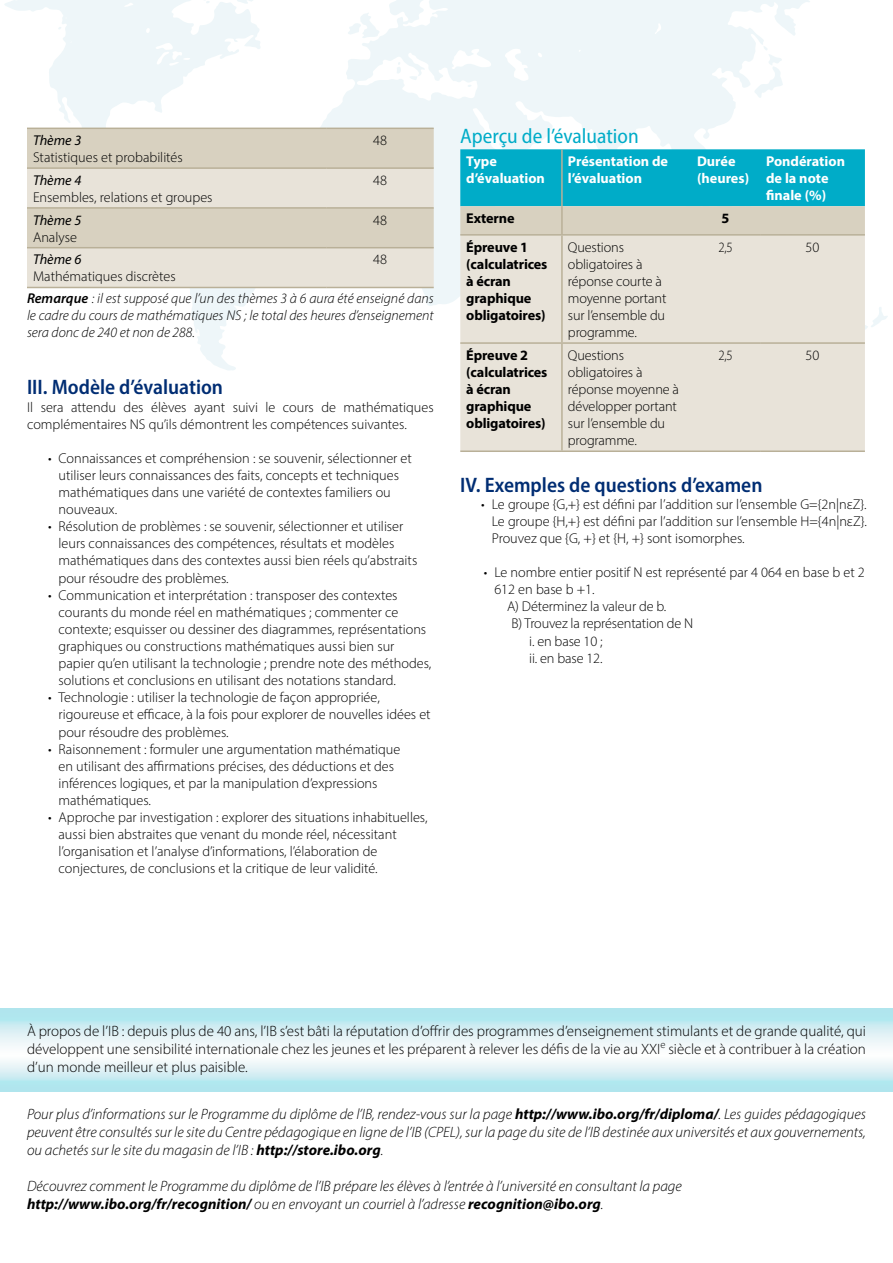
<style>
.page{position:relative;width:893px;height:1263px;background:#fff}
.page>*{position:absolute;margin:0;border:0;box-sizing:border-box;transform-origin:0 0}
.t1{font:600 semi-condensed 21px "Myriad Pro";color:#002d73}
.t2{font:semi-condensed 21px "Myriad Pro";color:#00acc8}
.t3{font:italic 300 15px/18px "Myriad Pro";color:#000;text-align:justify}
.t4{font:300 15px/18px "Myriad Pro";color:#000;text-align:justify}
.t5{font:300 14.25px/17.1px "Myriad Pro";color:#000}
.t6{font:italic 300 14.25px/17.1px "Myriad Pro";color:#000;text-align:justify}
.t7{font:700 14.25px/17.1px "Myriad Pro";letter-spacing:-.01em;color:#000}
.t8{font:700 14.25px/17.1px "Myriad Pro";color:#fff}
.t9{font:italic 14.25px "Myriad Pro";color:#000}
.t10{font:300 14.25px "Myriad Pro";color:#000;scale:.9 1}
.s1{font-weight:600}
.s2{font-weight:700}
</style>
<div class="page">
<svg style="left:318px;top:0;width:492px;height:306px;fill:#eef6f9"></svg>
<svg style="left:754px;top:46px;width:29px;height:52px"></svg>
<svg style="left:468px;top:84px;width:4px;height:4px"></svg>
<svg style="left:409px;top:75px;width:8px;height:5px"></svg>
<svg style="left:397px;top:61px;width:5px;height:14px"></svg>
<svg style="left:348px;top:13px;width:32px;height:26px"></svg>
<svg style="left:4px;top:0;width:291px;height:370px"></svg>
<svg style="left:206px;top:1px;width:4px;height:3px"></svg>
<svg style="left:58px;top:26px;width:3px;height:4px"></svg>
<svg style="left:0;top:1008px;width:893px;height:83px"></svg>
<div style="left:27px;top:129px;width:407px;height:38px;background:#d8d1c0"></div>
<svg style="left:27px;top:169px;width:407px;height:118px;background:#e2dcd0"></svg>
<hr style="left:27px;top:128px;width:300px;height:1px;background:#b9b098">
<hr style="left:327px;top:128px;width:107px;height:1px;background:#b9b098">
<hr style="left:27px;top:167px;width:300px;height:2px;background:#b9b098">
<hr style="left:327px;top:167px;width:107px;height:2px;background:#b9b098">
<hr style="left:27px;top:207px;width:300px;height:2px;background:#b9b098">
<hr style="left:327px;top:207px;width:107px;height:2px;background:#b9b098">
<hr style="left:27px;top:247px;width:300px;height:1px;background:#b9b098">
<hr style="left:327px;top:247px;width:107px;height:1px;background:#b9b098">
<hr style="left:27px;top:287px;width:300px;height:1px;background:#b9b098">
<hr style="left:327px;top:287px;width:107px;height:1px;background:#b9b098">
<svg style="left:460px;top:149px;width:428px;height:180px;background:#5bbfcb"></svg>
<div style="left:460px;top:236px;width:405px;height:214px;background:#e8e3d9"></div>
<hr style="left:561px;top:149px;width:2px;height:57px;background:#b9b098">
<hr style="left:561px;top:206px;width:2px;height:28px;background:#b9b098">
<hr style="left:561px;top:236px;width:2px;height:106px;background:#b9b098">
<hr style="left:561px;top:344px;width:2px;height:106px;background:#b9b098">
<hr style="left:460px;top:342px;width:102px;height:2px;background:#b9b098">
<hr style="left:562px;top:342px;width:129px;height:2px;background:#b9b098">
<hr style="left:691px;top:342px;width:69px;height:2px;background:#b9b098">
<hr style="left:760px;top:342px;width:105px;height:2px;background:#b9b098">
<hr style="left:460px;top:450px;width:102px;height:2px;background:#b9b098">
<hr style="left:562px;top:450px;width:129px;height:2px;background:#b9b098">
<hr style="left:691px;top:450px;width:69px;height:2px;background:#b9b098">
<hr style="left:760px;top:450px;width:105px;height:2px;background:#b9b098">
<hr style="left:460px;top:234px;width:102px;height:2px;background:#b9b098">
<hr style="left:562px;top:234px;width:129px;height:2px;background:#b9b098">
<hr style="left:691px;top:234px;width:69px;height:2px;background:#b9b098">
<hr style="left:760px;top:234px;width:105px;height:2px;background:#b9b098">
<p class="t9" style="left:33px;top:131px;width:50px">Thème 3</p>
<p class="t5" style="left:33px;top:149px;width:151px">Statistiques et probabilités</p>
<p class="t5" style="left:373px;top:132px;width:15px">48</p>
<p class="t9" style="left:33px;top:171px;width:50px">Thème 4</p>
<p class="t5" style="left:33px;top:188px;width:181px">Ensembles, relations et groupes</p>
<p class="t5" style="left:373px;top:171px;width:15px">48</p>
<p class="t9" style="left:33px;top:211px;width:50px">Thème 5</p>
<p class="t5" style="left:33px;top:228px;width:45px">Analyse</p>
<p class="t5" style="left:373px;top:211px;width:15px">48</p>
<p class="t9" style="left:33px;top:251px;width:50px">Thème 6</p>
<p class="t5" style="left:33px;top:268px;width:144px">Mathématiques discrètes</p>
<p class="t5" style="left:373px;top:251px;width:15px">48</p>
<p class="t6" style="left:27px;top:290px;width:408px"><span class="s1">Remarque</span> : il est supposé que l’un des thèmes 3 à 6 aura été enseigné dans le cadre du cours de mathématiques NS ; le total des heures d’enseignement sera donc de 240 et non de 288.</p>
<h1 class="t1" style="left:27px;top:374px;width:198px">III. Modèle d’évaluation</h1>
<p class="t5" style="left:27px;top:398px;width:408px">Il sera attendu des élèves ayant suivi le cours de mathématiques complémentaires NS qu’ils démontrent les compétences suivantes.</p>
<p class="t5" style="left:59px;top:449px;width:355px;text-indent:-11px">• Connaissances et compréhension : se souvenir, sélectionner et utiliser leurs connaissances des faits, concepts et techniques mathématiques dans une variété de contextes familiers ou nouveaux.</p>
<p class="t5" style="left:59px;top:518px;width:360px;text-indent:-11px">• Résolution de problèmes : se souvenir, sélectionner et utiliser leurs connaissances des compétences, résultats et modèles mathématiques dans des contextes aussi bien réels qu’abstraits pour résoudre des problèmes.</p>
<p class="t5" style="left:59px;top:586px;width:374px;text-indent:-11px">• Communication et interprétation : transposer des contextes courants du monde réel en mathématiques ; commenter ce contexte; esquisser ou dessiner des diagrammes, représentations graphiques ou constructions mathématiques aussi bien sur papier qu’en utilisant la technologie ; prendre note des méthodes, solutions et conclusions en utilisant des notations standard.</p>
<p class="t5" style="left:59px;top:689px;width:374px;text-indent:-11px">• Technologie : utiliser la technologie de façon appropriée, rigoureuse et efficace, à la fois pour explorer de nouvelles idées et pour résoudre des problèmes.</p>
<p class="t5" style="left:59px;top:740px;width:343px;text-indent:-11px">• Raisonnement : formuler une argumentation mathématique en utilisant des affirmations précises, des déductions et des inférences logiques, et par la manipulation d’expressions mathématiques.</p>
<p class="t5" style="left:59px;top:808px;width:371px;text-indent:-11px">• Approche par investigation : explorer des situations inhabituelles, aussi bien abstraites que venant du monde réel, nécessitant l’organisation et l’analyse d’informations, l’élaboration de conjectures, de conclusions et la critique de leur validité.</p>
<h1 class="t2" style="left:460px;top:123px;width:180px">Aperçu de l’évaluation</h1>
<p class="t8" style="left:466px;top:152px;width:80px">Type d’évaluation</p>
<p class="t8" style="left:568px;top:152px;width:102px">Présentation de l’évaluation</p>
<p class="t8" style="left:697px;top:152px;width:54px">Durée (heures)</p>
<p class="t8" style="left:766px;top:152px;width:80px">Pondération de la note finale (%)</p>
<p class="t7" style="left:466px;top:209px;width:50px">Externe</p>
<p class="t7" style="left:722px;top:209px;width:9px">5</p>
<p class="t7" style="left:466px;top:238px;width:83px">Épreuve 1 (calculatrices à écran graphique obligatoires)</p>
<p class="t5" style="left:568px;top:238px;width:100px">Questions obligatoires à réponse courte à moyenne portant sur l’ensemble du programme.</p>
<p class="t10" style="left:718px;top:238px;width:17px">2,5</p>
<p class="t5" style="left:806px;top:238px;width:15px">50</p>
<p class="t7" style="left:466px;top:346px;width:83px">Épreuve 2 (calculatrices à écran graphique obligatoires)</p>
<p class="t5" style="left:568px;top:346px;width:113px">Questions obligatoires à réponse moyenne à développer portant sur l’ensemble du programme.</p>
<p class="t10" style="left:718px;top:346px;width:17px">2,5</p>
<p class="t5" style="left:806px;top:346px;width:15px">50</p>
<h1 class="t1" style="left:460px;top:471px;width:304px">IV. Exemples de questions d’examen</h1>
<p class="t5" style="left:492px;top:495px;width:377px;text-align:justify;text-indent:-11px">• Le groupe {G,+} est défini par l’addition sur l’ensemble G={2n|nεℤ}.<br>Le groupe {H,+} est défini par l’addition sur l’ensemble H={4n|nεℤ}.<br>Prouvez que {G, +} et {H, +} sont isomorphes.</p>
<p class="t5" style="left:484px;top:564px;width:383px">• Le nombre entier positif N est représenté par 4 064 en base b et 2</p>
<p class="t5" style="left:494px;top:581px;width:102px">612 en base b +1.</p>
<p class="t5" style="left:507px;top:598px;width:161px">A) Déterminez la valeur de b.</p>
<p class="t5" style="left:511px;top:615px;width:184px">B) Trouvez la représentation de N</p>
<p class="t5" style="left:529px;top:632px;width:75px">i. en base 10 ;</p>
<p class="t5" style="left:529px;top:649px;width:75px">ii. en base 12.</p>
<p class="t4" style="left:27px;top:1022px;width:840px">À propos de l’IB : depuis plus de 40 ans, l’IB s’est bâti la réputation d’offrir des programmes d’enseignement stimulants et de grande qualité, qui développent une sensibilité internationale chez les jeunes et les préparent à relever les défis de la vie au XXI<sup>e</sup> siècle et à contribuer à la création d’un monde meilleur et plus paisible.</p>
<p class="t3" style="left:27px;top:1105px;width:840px">Pour plus d’informations sur le Programme du diplôme de l’IB, rendez-vous sur la page <span class="s2">http://www.ibo.org/fr/diploma/</span>. Les guides pédagogiques peuvent être consultés sur le site du Centre pédagogique en ligne de l’IB (CPEL), sur la page du site de l’IB destinée aux universités et aux gouvernements, ou achetés sur le site du magasin de l’IB : <span class="s2">http://store.ibo.org</span>.</p>
<p class="t3" style="left:27px;top:1177px;width:656px">Découvrez comment le Programme du diplôme de l’IB prépare les élèves à l’entrée à l’université en consultant la page <span class="s2">http://www.ibo.org/fr/recognition/</span> ou en envoyant un courriel à l’adresse <span class="s2">recognition@ibo.org</span>.</p>
</div>
